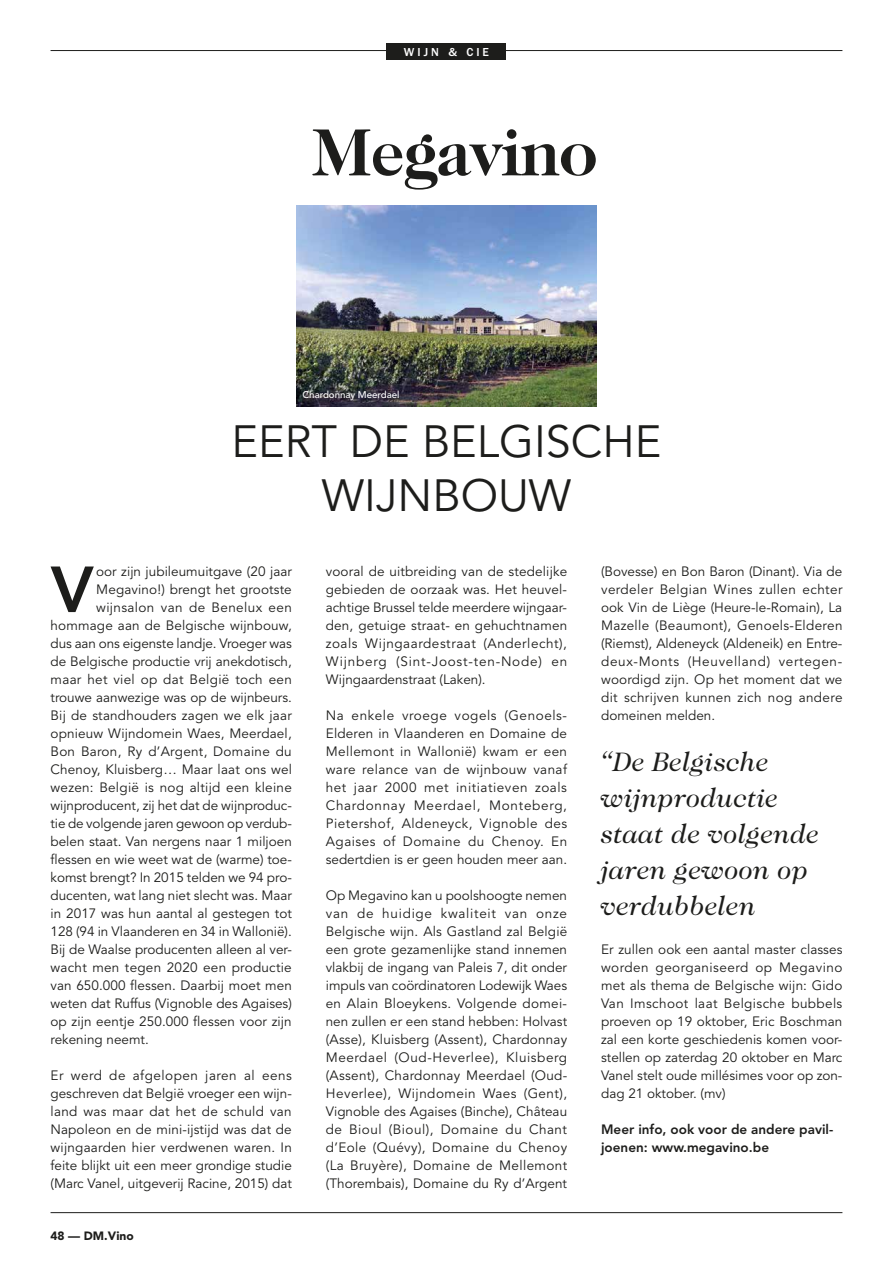
<style>
.page{position:relative;width:893px;height:1263px;background:#fff}
.page>*{position:absolute;margin:0;border:0;box-sizing:border-box;transform-origin:0 0}
.t1{font:700 67.5px "Caslon 224 Std";letter-spacing:-.02em;color:#1d1d1b}
.t2{font:800 64.35px "Avenir LT Std";color:#1d1d1b}
.t3{font:44.85px/54.9px "Avenir LT Std";color:#1d1d1b;text-align:center}
.t4{font:italic 27px/36px "Caslon 224 Std";letter-spacing:.01em;color:#1d1d1b}
.t5{font:13.5px/18px "Avenir LT Std";color:#1d1d1b;text-align:justify}
.t6{font:13.5px "Avenir LT Std";letter-spacing:.02em;color:#1d1d1b}
.t7{font:800 13.5px/18px "Avenir LT Std";color:#1d1d1b}
.t8{font:13.5px "Avenir LT Std";letter-spacing:.025em;color:#1d1d1b}
.t9{font:13.5px "Avenir LT Std";letter-spacing:.03em;color:#1d1d1b}
.t10{font:900 12px "Avenir LT Std";color:#1d1d1b}
.t11{font:500 12px "ITC Franklin Gothic Std";letter-spacing:.25em;color:#fff}
.t12{font:500 9.75px "Avenir LT Std";letter-spacing:-.005em;color:#fff}
</style>
<div class="page">
<hr style="left:51px;top:1212px;width:791px;height:1px;background:#1d1d1b">
<img style="left:296px;top:206px;width:301px;height:200px">
<hr style="left:51px;top:50px;width:791px;height:1px;background:#1d1d1b">
<div style="left:387px;top:43px;width:119px;height:17px;background:#1d1d1b"></div>
<p class="t11" style="left:404px;top:45px;width:87px">WIJN &amp; CIE</p>
<h1 class="t1" style="left:312px;top:113px;width:287px">Megavino</h1>
<p class="t12" style="left:302px;top:389px;width:99px">Chardonnay Meerdael</p>
<h3 class="t3" style="left:232px;top:415px;width:431px">EERT DE BELGISCHE<br>WIJNBOUW</h3>
<h2 class="t2" style="left:51px;top:552px;width:44px">V</h2>
<p class="t5" style="left:96px;top:563px;width:197px">oor zijn jubileumuitgave (20 jaar</p>
<p class="t5" style="left:96px;top:581px;width:197px">Megavino!) brengt het grootste</p>
<p class="t9" style="left:96px;top:600px;width:197px">wijnsalon van de Benelux een</p>
<p class="t5" style="left:51px;top:617px;width:243px">hommage aan de Belgische wijnbouw,</p>
<p class="t5" style="left:51px;top:635px;width:243px">dus aan ons eigenste landje. Vroeger was</p>
<p class="t5" style="left:51px;top:653px;width:243px">de Belgische productie vrij anekdotisch,</p>
<p class="t8" style="left:51px;top:672px;width:243px">maar het viel op dat België toch een</p>
<p class="t5" style="left:51px;top:689px;width:243px">trouwe aanwezige was op de wijnbeurs.</p>
<p class="t5" style="left:51px;top:707px;width:243px">Bij de standhouders zagen we elk jaar</p>
<p class="t5" style="left:51px;top:725px;width:243px">opnieuw Wijndomein Waes, Meerdael,</p>
<p class="t6" style="left:51px;top:744px;width:243px">Bon Baron, Ry d’Argent, Domaine du</p>
<p class="t5" style="left:51px;top:761px;width:243px">Chenoy, Kluisberg… Maar laat ons wel</p>
<p class="t6" style="left:51px;top:780px;width:243px">wezen: België is nog altijd een kleine</p>
<p class="t5" style="left:51px;top:797px;width:243px">wijnproducent, zij het dat de wijnproduc-</p>
<p class="t5" style="left:51px;top:815px;width:243px">tie de volgende jaren gewoon op verdub-</p>
<p class="t5" style="left:51px;top:833px;width:243px">belen staat. Van nergens naar 1 miljoen</p>
<p class="t5" style="left:51px;top:851px;width:243px">flessen en wie weet wat de (warme) toe-</p>
<p class="t5" style="left:51px;top:869px;width:243px">komst brengt? In 2015 telden we 94 pro-</p>
<p class="t5" style="left:51px;top:887px;width:243px">ducenten, wat lang niet slecht was. Maar</p>
<p class="t5" style="left:51px;top:905px;width:243px">in 2017 was hun aantal al gestegen tot</p>
<p class="t5" style="left:51px;top:923px;width:243px">128 (94 in Vlaanderen en 34 in Wallonië).</p>
<p class="t5" style="left:51px;top:941px;width:243px">Bij de Waalse producenten alleen al ver-</p>
<p class="t6" style="left:51px;top:959px;width:243px">wacht men tegen 2020 een productie</p>
<p class="t5" style="left:51px;top:977px;width:243px">van 650.000 flessen. Daarbij moet men</p>
<p class="t5" style="left:51px;top:995px;width:243px">weten dat Ruffus (Vignoble des Agaises)</p>
<p class="t5" style="left:51px;top:1013px;width:243px">op zijn eentje 250.000 flessen voor zijn</p>
<p class="t5" style="left:51px;top:1031px;width:100px">rekening neemt.</p>
<p class="t5" style="left:51px;top:1067px;width:243px">Er werd de afgelopen jaren al eens geschreven dat België vroeger een wijn&shy;land was maar dat het de schuld van Napoleon en de mini-ijstijd was dat de wijngaarden hier verdwenen waren. In feite blijkt uit een meer grondige studie (Marc Vanel, uitgeverij Racine, 2015) dat</p>
<p class="t10" style="left:51px;top:1228px;width:85px">48 — DM.Vino</p>
<p class="t5" style="left:326px;top:563px;width:243px">vooral de uitbreiding van de stedelijke gebieden de oorzaak was. Het heuvel&shy;achtige Brussel telde meerdere wijngaar&shy;den, getuige straat- en gehuchtnamen zoals Wijngaardestraat (Anderlecht), Wijnberg (Sint-Joost-ten-Node) en Wijngaardenstraat (Laken).</p>
<p class="t5" style="left:326px;top:707px;width:243px">Na enkele vroege vogels (Genoels-Elderen in Vlaanderen en Domaine de Mellemont in Wallonië) kwam er een ware relance van de wijnbouw vanaf het jaar 2000 met initiatieven zoals Chardonnay Meerdael, Monteberg, Pietershof, Aldeneyck, Vignoble des Agaises of Domaine du Chenoy. En sedertdien is er geen houden meer aan.</p>
<p class="t5" style="left:326px;top:887px;width:243px">Op Megavino kan u poolshoogte nemen van de huidige kwaliteit van onze Belgische wijn. Als Gastland zal België een grote gezamenlijke stand innemen vlakbij de ingang van Paleis 7, dit onder impuls van coördinatoren Lodewijk Waes en Alain Bloeykens. Volgende domei&shy;nen zullen er een stand hebben: Holvast (Asse), Kluisberg (Assent), Chardonnay Meerdael (Oud-Heverlee), Kluisberg (Assent), Chardonnay Meerdael (Oud-Heverlee), Wijndomein Waes (Gent), Vignoble des Agaises (Binche), Château de Bioul (Bioul), Domaine du Chant d’Eole (Quévy), Domaine du Chenoy (La Bruyère), Domaine de Mellemont (Thorembais), Domaine du Ry d’Argent</p>
<p class="t5" style="left:601px;top:562px;width:243px">(Bovesse) en Bon Baron (Dinant). Via de verdeler Belgian Wines zullen echter ook Vin de Liège (Heure-le-Romain), La Mazelle (Beaumont), Genoels-Elderen (Riemst), Aldeneyck (Aldeneik) en Entre&shy;deux-Monts (Heuvelland) vertegen&shy;woordigd zijn. Op het moment dat we dit schrijven kunnen zich nog andere domeinen melden.</p>
<h3 class="t4" style="left:601px;top:744px;width:220px">“De Belgische wijnproductie staat de volgende jaren gewoon op verdubbelen</h3>
<p class="t5" style="left:601px;top:940px;width:243px">Er zullen ook een aantal master classes worden georganiseerd op Megavino met als thema de Belgische wijn: Gido Van Imschoot laat Belgische bubbels proeven op 19 oktober, Eric Boschman zal een korte geschiedenis komen voor&shy;stellen op zaterdag 20 oktober en Marc Vanel stelt oude millésimes voor op zon&shy;dag 21 oktober. (mv)</p>
<p class="t7" style="left:601px;top:1120px;width:234px">Meer info, ook voor de andere pavil&shy;joenen: www.megavino.be</p>
</div>
